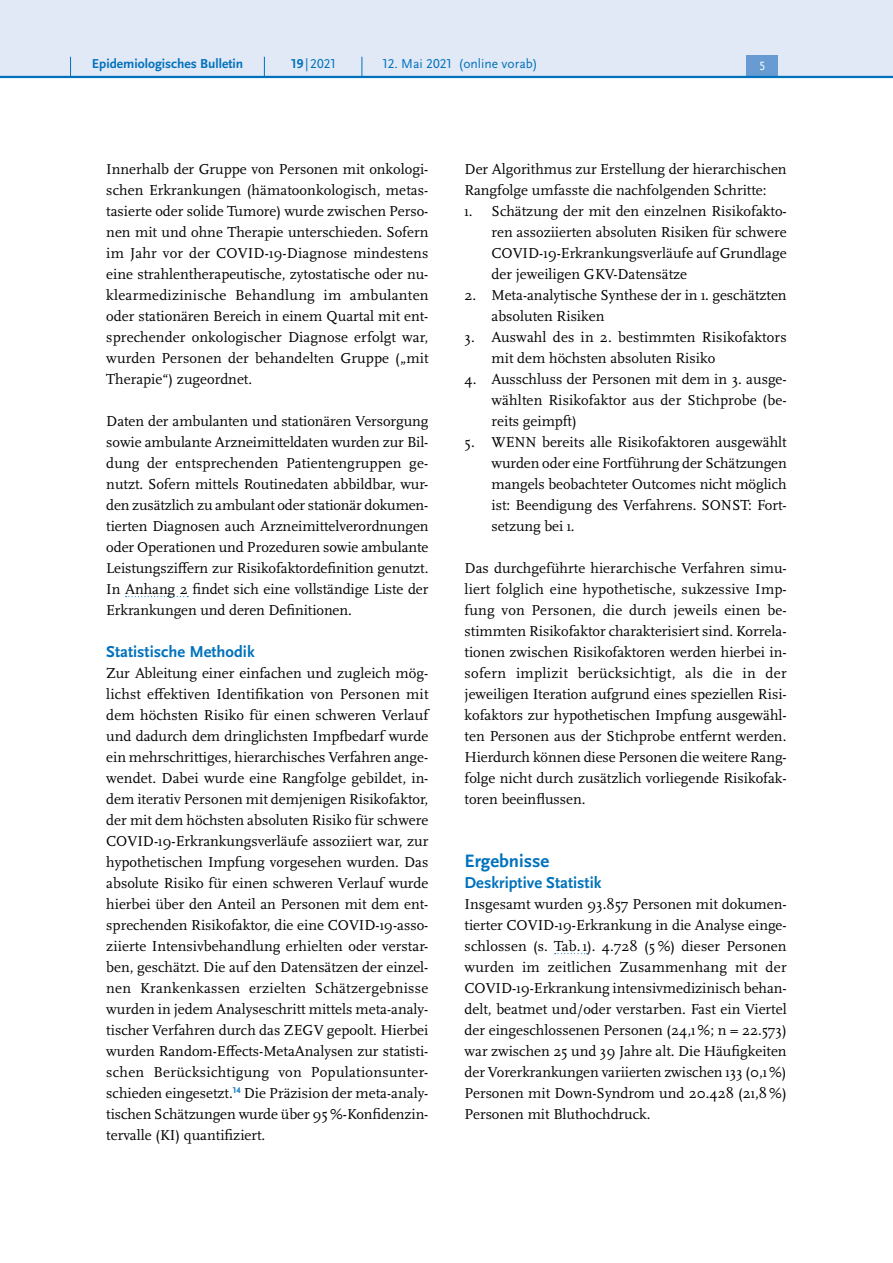
<style>
.page{position:relative;width:893px;height:1263px;background:#fff}
.page>*{position:absolute;margin:0;border:0;box-sizing:border-box;transform-origin:0 0}
.t1{font:700 18.75px "Scala Sans Pro";color:#0072bc}
.t2{font:700 16.5px "Scala Sans Pro";color:#0072bc}
.P_-_Fließtext{font:15px/21px "Scala Pro";color:#000;text-align:justify}
.P_-_Fließtext_kein_A{font:15px/21px "Scala Pro";color:#000;text-align:justify}
.t3{font:13.5px "Scala Sans Pro";color:#0072bc}
.t4{font:700 13.5px "Scala Sans Pro";color:#0072bc}
.t5{font:12.45px "Scala Sans Pro";color:#fff}
.s1{font-weight:700}
</style>
<div class="page">
<svg style="left:126px;top:596px;width:62px;height:1px"></svg>
<svg style="left:555px;top:953px;width:33px;height:1px"></svg>
<div style="left:0;top:0;width:893px;height:77px;background:#e1e8f6"></div>
<div style="left:746px;top:55px;width:32px;height:21px;background:#679bd2"></div>
<hr style="left:0;top:76px;width:893px;height:2px;background:#0072bc">
<svg style="left:70px;top:57px;width:1px;height:19px"></svg>
<svg style="left:264px;top:57px;width:1px;height:19px"></svg>
<svg style="left:362px;top:57px;width:1px;height:19px"></svg>
<p class="t4" style="left:92px;top:55px;width:153px">Epidemiologisches Bulletin</p>
<p class="t3" style="left:291px;top:55px;width:46px"><span class="s1">19</span>|2021</p>
<p class="t3" style="left:383px;top:55px;width:157px">12. Mai 2021 (online vorab)</p>
<p class="t5" style="left:759px;top:59px;width:8px">5</p>
<p class="P_-_Fließtext" style="left:106px;top:158px;width:324px">Innerhalb der Gruppe von Personen mit onkologi&shy;schen Erkrankungen (hämatoonkologisch, metas&shy;tasierte oder solide Tumore) wurde zwischen Perso&shy;nen mit und ohne Therapie unterschieden. Sofern im Jahr vor der COVID-19-Diagnose mindestens eine strahlentherapeutische, zytostatische oder nu&shy;klearmedizinische Behandlung im ambulanten oder stationären Bereich in einem Quartal mit ent&shy;sprechender onkologischer Diagnose erfolgt war, wurden Personen der behandelten Gruppe („mit Therapie“) zugeordnet.</p>
<p class="P_-_Fließtext" style="left:106px;top:410px;width:324px">Daten der ambulanten und stationären Versorgung sowie ambulante Arzneimitteldaten wurden zur Bil&shy;dung der entsprechenden Patientengruppen ge&shy;nutzt. Sofern mittels Routinedaten abbildbar, wur&shy;den zusätzlich zu ambulant oder stationär dokumen&shy;tierten Diagnosen auch Arzneimittelverordnungen oder Operationen und Prozeduren sowie ambulante Leistungsziffern zur Risikofaktordefinition genutzt.<br>In Anhang 2 findet sich eine vollständige Liste der Erkrankungen und deren Definitionen.</p>
<h4 class="t2" style="left:106px;top:641px;width:150px">Statistische Methodik</h4>
<p class="P_-_Fließtext" style="left:106px;top:662px;width:324px">Zur Ableitung einer einfachen und zugleich mög&shy;lichst effektiven Identifikation von Personen mit dem höchsten Risiko für einen schweren Verlauf und dadurch dem dringlichsten Impfbedarf wurde ein mehrschrittiges, hierarchisches Verfahren ange&shy;wendet. Dabei wurde eine Rangfolge gebildet, in&shy;dem iterativ Personen mit demjenigen Risikofaktor, der mit dem höchsten absoluten Risiko für schwere COVID-19-Erkrankungsverläufe assoziiert war, zur hypothetischen Impfung vorgesehen wurden. Das absolute Risiko für einen schweren Verlauf wurde hierbei über den Anteil an Personen mit dem ent&shy;sprechenden Risikofaktor, die eine COVID-19-asso&shy;ziierte Intensivbehandlung erhielten oder verstar&shy;ben, geschätzt. Die auf den Datensätzen der einzel&shy;nen Krankenkassen erzielten Schätzergebnisse wurden in jedem Analyseschritt mittels meta-analy&shy;tischer Verfahren durch das ZEGV gepoolt. Hierbei wurden Random-Effects-MetaAnalysen zur statisti&shy;schen Berücksichtigung von Populationsunter&shy;schieden eingesetzt.<sup>14</sup> Die Präzision der meta-analy&shy;tischen Schätzungen wurde über 95 %-Konfidenzin&shy;tervalle (KI) quantifiziert.</p>
<p class="P_-_Fließtext" style="left:465px;top:158px;width:324px">Der Algorithmus zur Erstellung der hierarchischen<br>Rangfolge umfasste die nachfolgenden Schritte:</p>
<p class="P_-_Fließtext_kein_A" style="left:492px;top:200px;width:297px;text-indent:-27px">1. Schätzung der mit den einzelnen Risikofakto&shy;ren assoziierten absoluten Risiken für schwere COVID-19-Erkrankungsverläufe auf Grundlage der jeweiligen GKV-Datensätze</p>
<p class="P_-_Fließtext_kein_A" style="left:492px;top:284px;width:297px;text-indent:-27px">2. Meta-analytische Synthese der in 1. geschätzten absoluten Risiken</p>
<p class="P_-_Fließtext_kein_A" style="left:492px;top:326px;width:297px;text-indent:-27px">3. Auswahl des in 2. bestimmten Risikofaktors mit dem höchsten absoluten Risiko</p>
<p class="P_-_Fließtext_kein_A" style="left:492px;top:368px;width:297px;text-indent:-27px">4. Ausschluss der Personen mit dem in 3. ausge&shy;wählten Risikofaktor aus der Stichprobe (be&shy;reits geimpft)</p>
<p class="P_-_Fließtext_kein_A" style="left:492px;top:431px;width:297px;text-indent:-27px">5. WENN bereits alle Risikofaktoren ausgewählt wurden oder eine Fortführung der Schätzungen mangels beobachteter Outcomes nicht möglich ist: Beendigung des Verfahrens. SONST: Fort&shy;setzung bei 1.</p>
<p class="P_-_Fließtext" style="left:465px;top:557px;width:324px">Das durchgeführte hierarchische Verfahren simu&shy;liert folglich eine hypothetische, sukzessive Imp&shy;fung von Personen, die durch jeweils einen be&shy;stimmten Risikofaktor charakterisiert sind. Korrela&shy;tionen zwischen Risikofaktoren werden hierbei in&shy;sofern implizit berücksichtigt, als die in der jeweiligen Iteration aufgrund eines speziellen Risi&shy;kofaktors zur hypothetischen Impfung ausgewähl&shy;ten Personen aus der Stichprobe entfernt werden.<br>Hierdurch können diese Personen die weitere Rang&shy;folge nicht durch zusätzlich vorliegende Risikofak&shy;toren beeinflussen.</p>
<h3 class="t1" style="left:465px;top:849px;width:86px">Ergebnisse</h3>
<h4 class="t2" style="left:465px;top:872px;width:138px">Deskriptive Statistik</h4>
<p class="P_-_Fließtext" style="left:465px;top:893px;width:324px">Insgesamt wurden 93.857 Personen mit dokumen&shy;tierter COVID-19-Erkrankung in die Analyse einge&shy;schlossen (s. Tab. 1). 4.728 (5 %) dieser Personen wurden im zeitlichen Zusammenhang mit der COVID-19-Erkrankung intensivmedizinisch behan&shy;delt, beatmet und/oder verstarben. Fast ein Viertel der eingeschlossenen Personen (24,1 %; n = 22.573) war zwischen 25 und 39 Jahre alt. Die Häufigkeiten der Vorerkrankungen variierten zwischen 133 (0,1 %)<br>Personen mit Down-Syndrom und 20.428 (21,8 %)<br>Personen mit Bluthochdruck.</p>
</div>
